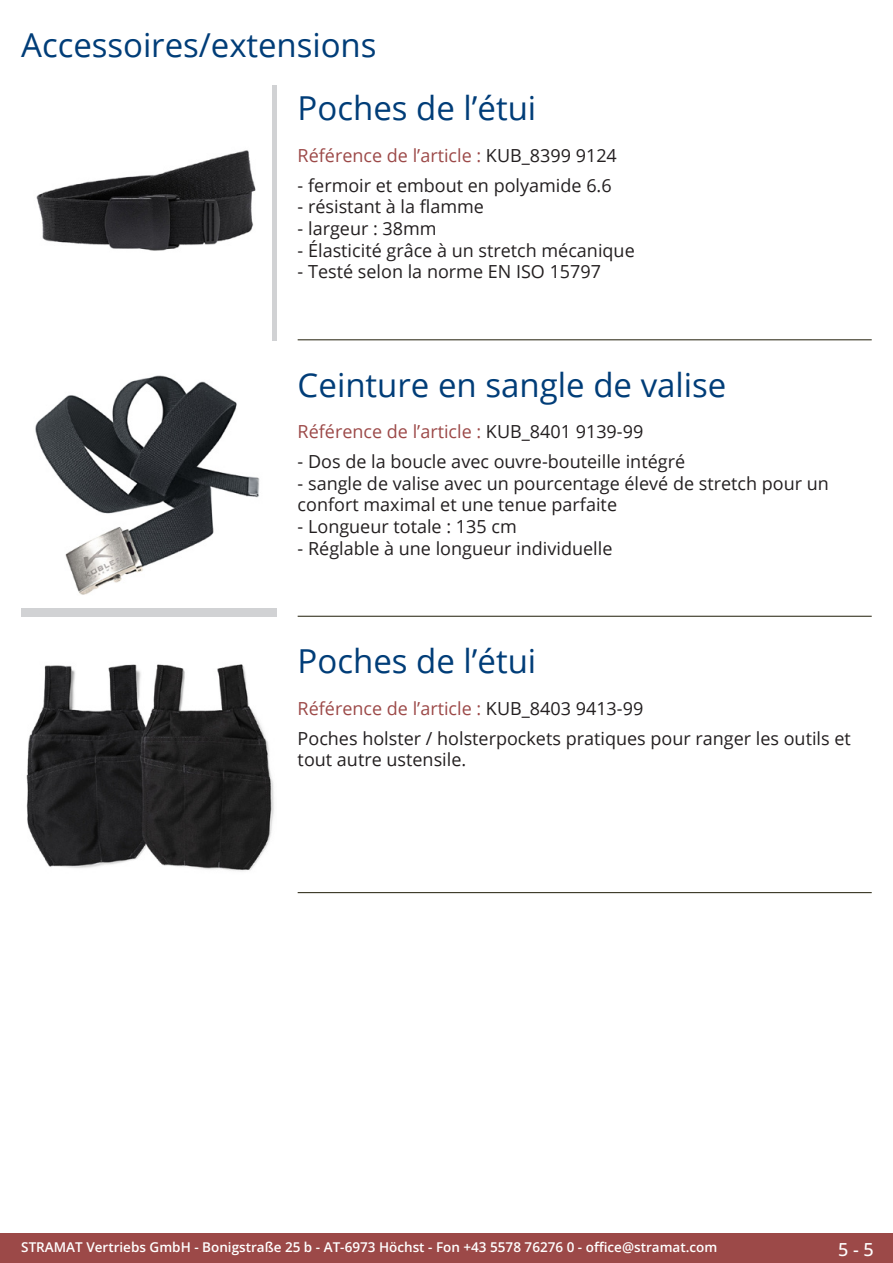
<style>
.page{position:relative;width:893px;height:1263px;background:#fff}
.page>*{position:absolute;margin:0;border:0;box-sizing:border-box;transform-origin:0 0}
.Produkttitel{font:33px "Open Sans";color:#003d78}
.RastTitel{font:33px "Open Sans";color:#003d78}
.Beschreibung_Text{font:18px/21.6px "Open Sans";color:#231f20}
.TechDaten_Überschrif{font:18px "Open Sans";color:#9c4948}
.t1{font:500 18px "Open Sans";color:#fff}
.t2{font:600 13.5px "Open Sans";color:#fff}
.s1{color:#231f20}
</style>
<div class="page">
<div style="left:0;top:1233px;width:893px;height:30px;background:#9c4948"></div>
<hr style="left:298px;top:340px;width:574px;height:1px;background:#201d08">
<hr style="left:298px;top:616px;width:574px;height:1px;background:#201d08">
<hr style="left:298px;top:892px;width:574px;height:1px;background:#201d08">
<img style="left:36px;top:150px;width:220px;height:101px">
<div style="left:21px;top:361px;width:255px;height:256px;background:#d1d2d4"></div>
<img style="left:21px;top:361px;width:255px;height:247px">
<img style="left:26px;top:664px;width:248px;height:207px">
<p class="RastTitel" style="left:21px;top:22px;width:357px">Accessoires/extensions</p>
<p class="Produkttitel" style="left:298px;top:86px;width:240px">Poches de l’étui</p>
<p class="TechDaten_Überschrif" style="left:298px;top:143px;width:321px">Référence de l’article : <span class="s1">KUB_8399 9124</span></p>
<p class="Beschreibung_Text" style="left:298px;top:174px;width:316px">- fermoir et embout en polyamide 6.6</p>
<p class="Beschreibung_Text" style="left:298px;top:196px;width:188px">- résistant à la flamme</p>
<p class="Beschreibung_Text" style="left:298px;top:217px;width:140px">- largeur : 38mm</p>
<p class="Beschreibung_Text" style="left:298px;top:239px;width:339px">- Élasticité grâce à un stretch mécanique</p>
<p class="Beschreibung_Text" style="left:298px;top:260px;width:305px">- Testé selon la norme EN ISO 15797</p>
<p class="Produkttitel" style="left:298px;top:362px;width:430px">Ceinture en sangle de valise</p>
<p class="TechDaten_Überschrif" style="left:298px;top:420px;width:347px">Référence de l’article : <span class="s1">KUB_8401 9139-99</span></p>
<p class="Beschreibung_Text" style="left:298px;top:450px;width:389px">- Dos de la boucle avec ouvre-bouteille intégré</p>
<p class="Beschreibung_Text" style="left:298px;top:472px;width:533px">- sangle de valise avec un pourcentage élevé de stretch pour un confort maximal et une tenue parfaite</p>
<p class="Beschreibung_Text" style="left:298px;top:515px;width:221px">- Longueur totale : 135 cm</p>
<p class="Beschreibung_Text" style="left:298px;top:537px;width:316px">- Réglable à une longueur individuelle</p>
<p class="Produkttitel" style="left:298px;top:638px;width:240px">Poches de l’étui</p>
<p class="TechDaten_Überschrif" style="left:298px;top:696px;width:347px">Référence de l’article : <span class="s1">KUB_8403 9413-99</span></p>
<p class="Beschreibung_Text" style="left:298px;top:727px;width:555px">Poches holster / holsterpockets pratiques pour ranger les outils et tout autre ustensile.</p>
<p class="t2" style="left:21px;top:1238px;width:698px">STRAMAT Vertriebs GmbH - Bonigstraße 25 b - AT-6973 Höchst - Fon +43 5578 76276 0 - office@stramat.com</p>
<p class="t1" style="left:838px;top:1237px;width:37px">5 - 5</p>
</div>
